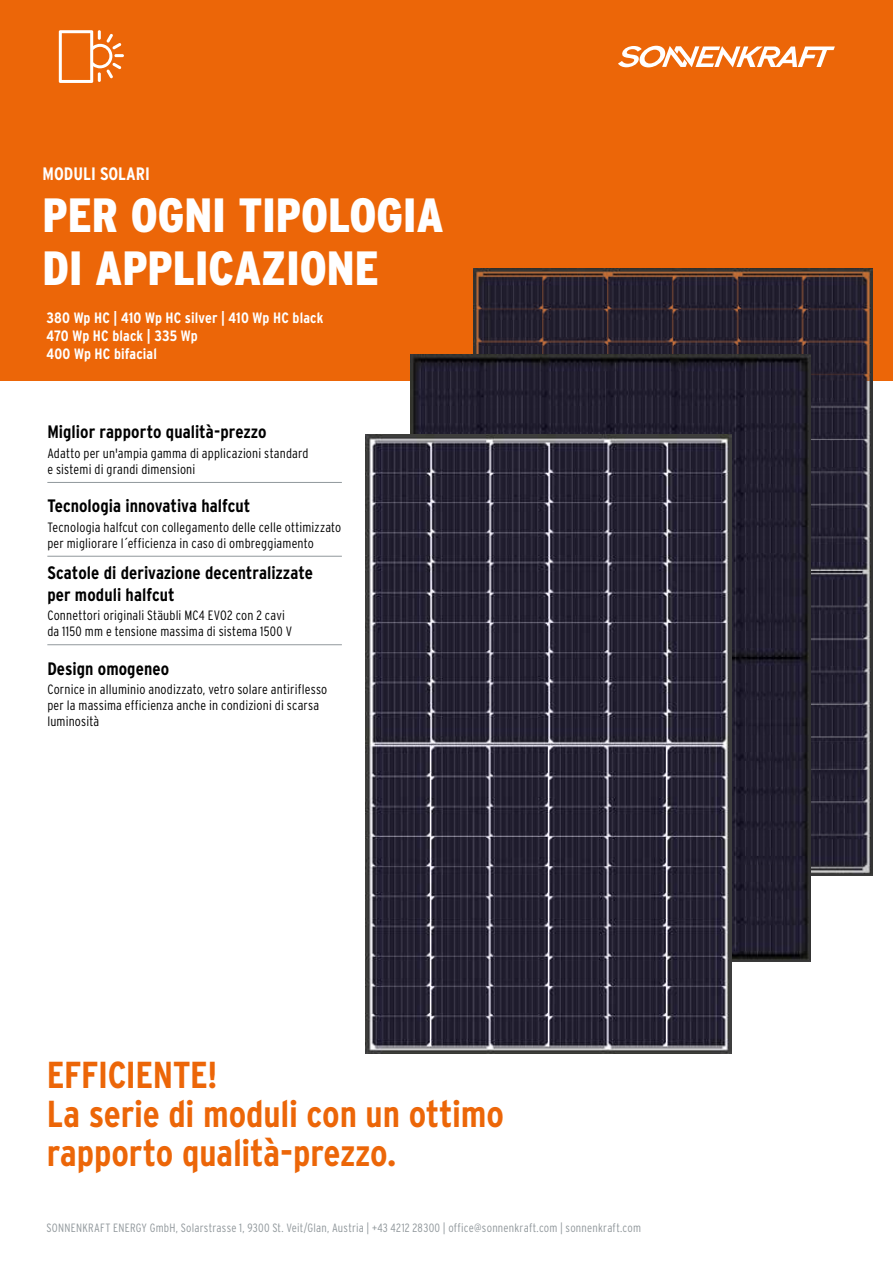
<style>
.page{position:relative;width:893px;height:1263px;background:#fff}
.page>*{position:absolute;margin:0;border:0;box-sizing:border-box;transform-origin:0 0}
.t1{font:900 48px/52.5px "Interstate Condensed";color:#fff}
.t2{font:700 37.5px/39px "Interstate Condensed";letter-spacing:-.005em;color:#ec6608}
.t3{font:700 18px/21.6px "Interstate Condensed";color:#000}
.t4{font:700 18px "Interstate Condensed";color:#fff}
.t5{font:700 15px/18px "Interstate Condensed";letter-spacing:.01em;color:#fff}
.t6{font:300 13.5px/16.2px "Interstate Condensed";letter-spacing:.01em;color:#000}
.t7{font:300 12px "Interstate Condensed";letter-spacing:.02em;color:#91989c}
</style>
<div class="page">
<div style="left:0;top:0;width:893px;height:381px;background:#ec6608"></div>
<hr style="left:47px;top:482px;width:295px;height:1px;background:#91989c">
<hr style="left:47px;top:556px;width:295px;height:1px;background:#91989c">
<hr style="left:47px;top:644px;width:295px;height:1px;background:#91989c">
<svg style="left:618px;top:46px;width:217px;height:21px"></svg>
<svg style="left:59px;top:30px;width:65px;height:53px"></svg>
<img style="left:473px;top:269px;width:399px;height:607px">
<img style="left:411px;top:355px;width:399px;height:607px">
<img style="left:366px;top:435px;width:365px;height:618px">
<h3 class="t4" style="left:43px;top:164px;width:109px">MODULI SOLARI</h3>
<h1 class="t1" style="left:43px;top:189px;width:403px">PER OGNI TIPOLOGIA<br>DI APPLICAZIONE</h1>
<p class="t5" style="left:47px;top:309px;width:278px">380 Wp HC | 410 Wp HC silver | 410 Wp HC black<br>470 Wp HC black | 335 Wp<br>400 Wp HC bifacial</p>
<h3 class="t3" style="left:47px;top:421px;width:221px">Miglior rapporto qualità-prezzo</h3>
<p class="t6" style="left:47px;top:445px;width:263px">Adatto per un'ampia gamma di applicazioni standard e sistemi di grandi dimensioni</p>
<h3 class="t3" style="left:47px;top:495px;width:204px">Tecnologia innovativa halfcut</h3>
<p class="t6" style="left:47px;top:518px;width:295px">Tecnologia halfcut con collegamento delle celle ottimizzato per migliorare l´efficienza in caso di ombreggiamento</p>
<h3 class="t3" style="left:47px;top:562px;width:267px">Scatole di derivazione decentralizzate per moduli halfcut</h3>
<p class="t6" style="left:47px;top:607px;width:246px">Connettori originali Stäubli MC4 EVO2 con 2 cavi da 1150 mm e tensione massima di sistema 1500 V</p>
<h3 class="t3" style="left:47px;top:657px;width:123px">Design omogeneo</h3>
<p class="t6" style="left:47px;top:681px;width:281px">Cornice in alluminio anodizzato, vetro solare antiriflesso per la massima efficienza anche in condizioni di scarsa luminosità</p>
<h2 class="t2" style="left:47px;top:1055px;width:459px">EFFICIENTE!<br>La serie di moduli con un ottimo rapporto qualità-prezzo.</h2>
<p class="t7" style="left:47px;top:1221px;width:596px">SONNENKRAFT ENERGY GmbH, Solarstrasse 1, 9300 St. Veit/Glan, Austria | +43 4212 28300 | office@sonnenkraft.com | sonnenkraft.com</p>
</div>
